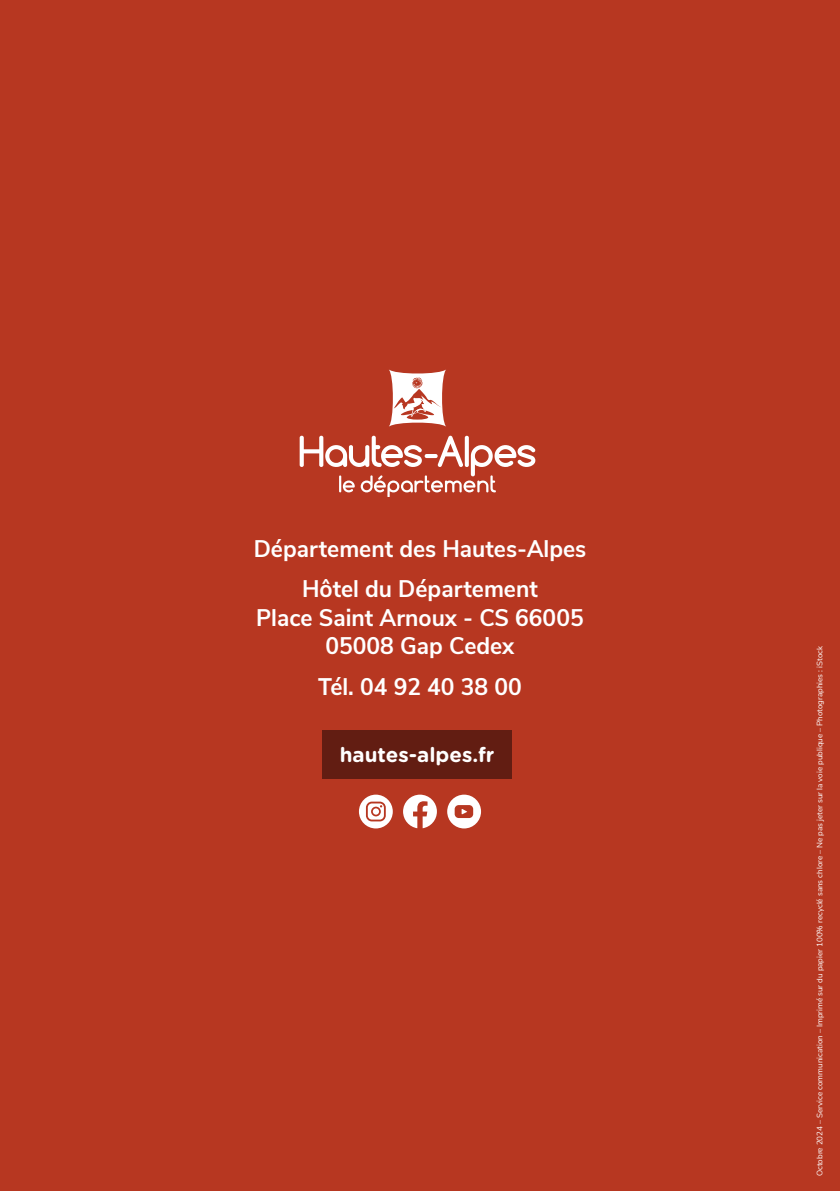
<style>
.page{position:relative;width:840px;height:1191px;background:#fff}
.page>*{position:absolute;margin:0;border:0;box-sizing:border-box;transform-origin:0 0}
.t1{font:700 24px/40.2px "Nunito Sans";color:#fff;text-align:center;scale:.95 1}
.t2{font:700 20.6px "Gotham Rounded";color:#fff}
.t3{font:8px "Nunito Sans";color:#fff}
</style>
<div class="page">
<div style="left:0;top:0;width:839px;height:1191px;background:#b73721"></div>
<div style="left:322px;top:730px;width:189px;height:48px;background:#621d12"></div>
<svg style="left:299px;top:436px;width:236px;height:61px"></svg>
<svg style="left:389px;top:369px;width:57px;height:58px"></svg>
<svg style="left:359px;top:794px;width:33px;height:34px"></svg>
<svg style="left:403px;top:794px;width:33px;height:34px"></svg>
<svg style="left:447px;top:794px;width:34px;height:34px"></svg>
<h1 class="t1" style="left:253px;top:527px;width:351px">Département des Hautes-Alpes<br>Hôtel du Département</h1>
<h1 class="t1" style="left:256px;top:601px;width:346px;line-height:28.8px">Place Saint Arnoux - CS 66005<br>05008 Gap Cedex</h1>
<h1 class="t1" style="left:318px;top:665px;width:216px">Tél. 04 92 40 38 00</h1>
<h2 class="t2" style="left:339px;top:740px;width:156px">hautes-alpes.fr</h2>
<p class="t3" style="left:813px;top:1176px;width:532px;rotate:-90deg">Octobre 2024 – Service communication – Imprimé sur du papier 100% recyclé sans chlore – Ne pas jeter sur la voie publique – Photographies : iStock</p>
</div>
